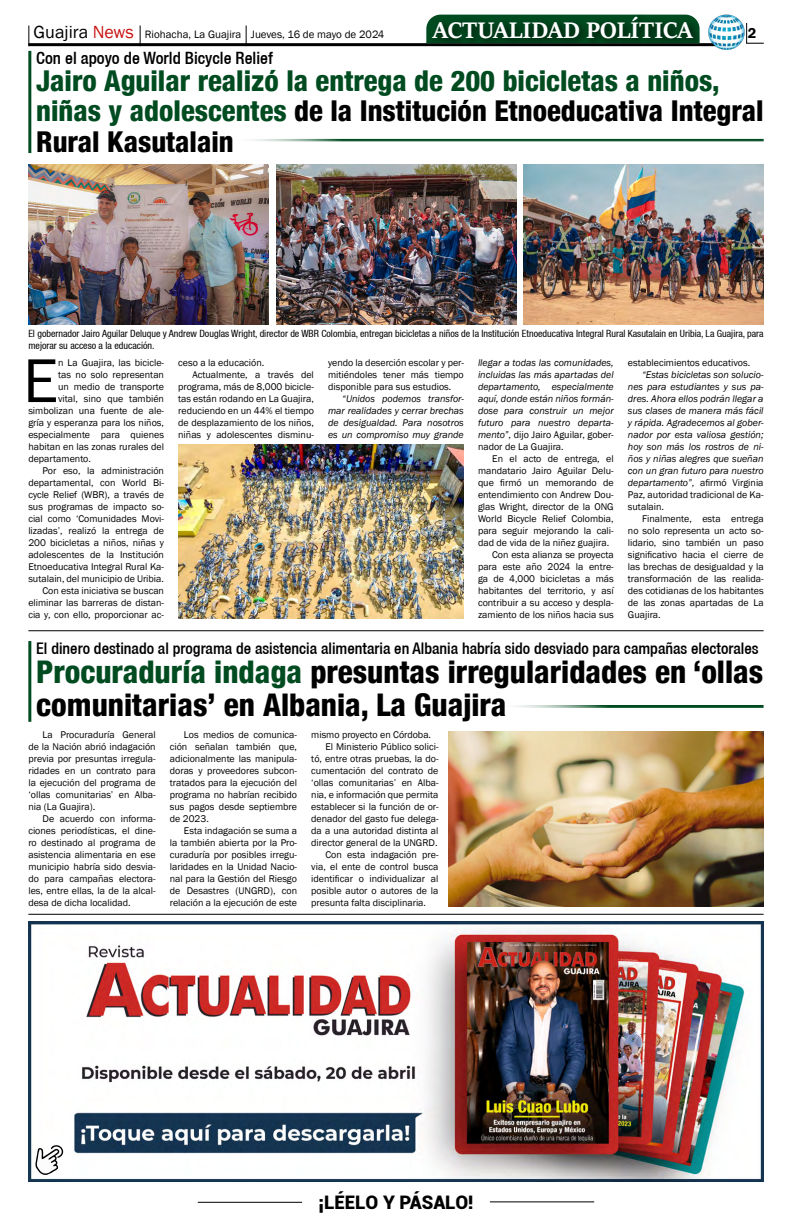
<style>
.page{position:relative;width:792px;height:1224px;background:#fff}
.page>*{position:absolute;margin:0;border:0;box-sizing:border-box;transform-origin:0 0}
.t1{font:64px "Franklin Gothic";color:#000}
.t2{font:800 condensed 31.2px/33.1px "Helvetica 87";color:#000}
.t3{font:800 condensed 28.7px/30.4px "Helvetica 87";color:#004b20}
.t4{font:700 24.8px "Sitka Heading";color:#fff}
.t5{font:900 18.7px "Roboto";color:#000}
.t6{font:500 condensed 17px "Helvetica 67";color:#000}
.t7{font:500 condensed 16px "Helvetica 67";color:#000}
.t8{font:600 14.7px "Franklin Gothic";color:#000}
.t9{font:11px "Franklin Gothic";color:#000}
.t10{font:10px/12px "Franklin Gothic";color:#000;text-align:justify}
.t11{font:italic 10px/12px "Franklin Gothic";color:#000;text-align:justify}
.t12{font:condensed 10px/12px "Helvetica 57";color:#000}
.s1{font-size:18px}
.s2{font-size:18px;color:#c91311}
.s3{color:#000}
.s4{font-style:normal}
.s5{color:#004b20}
</style>
<div class="page">
<hr style="left:198px;top:1202px;width:104px;height:1px;background:#000">
<hr style="left:490px;top:1201px;width:104px;height:1px;background:#000">
<hr style="left:28px;top:43px;width:688px;height:3px;background:#000">
<svg style="left:746px;top:23px;width:18px;height:21px"></svg>
<svg style="left:28px;top:26px;width:1px;height:20px"></svg>
<svg style="left:140px;top:26px;width:1px;height:18px"></svg>
<svg style="left:246px;top:26px;width:1px;height:18px"></svg>
<img style="left:708px;top:14px;width:37px;height:36px">
<hr style="left:229px;top:139px;width:535px;height:3px;background:#004b20">
<hr style="left:495px;top:705px;width:269px;height:3px;background:#004b20">
<div style="left:429px;top:12px;width:274px;height:37px;background:#000;opacity:.75"></div>
<hr style="left:28px;top:914px;width:736px;height:1px;background:#000">
<img style="left:28px;top:922px;width:736px;height:259px">
<svg style="left:35px;top:1144px;width:29px;height:33px"></svg>
<hr style="left:28px;top:631px;width:736px;height:1px;background:#000">
<hr style="left:28px;top:51px;width:3px;height:102px;background:#004b20">
<hr style="left:28px;top:641px;width:3px;height:81px;background:#004b20">
<img style="left:448px;top:731px;width:316px;height:176px">
<img style="left:276px;top:164px;width:240px;height:160px">
<img style="left:28px;top:164px;width:240px;height:160px">
<img style="left:178px;top:444px;width:286px;height:175px">
<img style="left:524px;top:164px;width:240px;height:160px">
<h3 class="t4" style="left:433px;top:12px;width:261px">ACTUALIDAD POLÍTICA</h3>
<p class="t9" style="left:34px;top:28px;width:352px"><span class="s1">Guajira</span> <span class="s2">News</span> Riohacha, La Guajira Jueves, 16 de mayo de 2024</p>
<h3 class="t8" style="left:748px;top:24px;width:10px">2</h3>
<h3 class="t6" style="left:36px;top:48px;width:238px">Con el apoyo de World Bicycle Relief</h3>
<h3 class="t3" style="left:36px;top:65px;width:729px">Jairo Aguilar realizó la entrega de 200 bicicletas a niños, niñas y adolescentes <span class="s3">de la Institución Etnoeducativa Integral<br>Rural Kasutalain</span></h3>
<p class="t12" style="left:28px;top:328px;width:737px">El gobernador Jairo Aguilar Deluque y Andrew Douglas Wright, director de WBR Colombia, entregan bicicletas a niños de la Institución Etnoeducativa Integral Rural Kasutalain en Uribia, La Guajira, para mejorar su acceso a la educación.</p>
<h1 class="t1" style="left:23px;top:341px;width:37px">E</h1>
<p class="t10" style="left:58px;top:357px;width:107px">n La Guajira, las bicicle-</p>
<p class="t10" style="left:58px;top:369px;width:108px">tas no solo representan</p>
<p class="t10" style="left:58px;top:381px;width:107px">un medio de transporte</p>
<p class="t10" style="left:58px;top:393px;width:107px">vital, sino que también</p>
<p class="t10" style="left:28px;top:405px;width:137px">simbolizan una fuente de ale-</p>
<p class="t10" style="left:28px;top:417px;width:137px">gría y esperanza para los niños,</p>
<p class="t10" style="left:28px;top:429px;width:137px">especialmente para quienes</p>
<p class="t10" style="left:28px;top:441px;width:137px">habitan en las zonas rurales del</p>
<p class="t10" style="left:28px;top:453px;width:64px">departamento.</p>
<p class="t10" style="left:43px;top:465px;width:123px">Por eso, la administración</p>
<p class="t10" style="left:28px;top:477px;width:137px">departamental, con World Bi-</p>
<p class="t10" style="left:28px;top:489px;width:137px">cycle Relief (WBR), a través de</p>
<p class="t10" style="left:28px;top:501px;width:137px">sus programas de impacto so-</p>
<p class="t10" style="left:28px;top:513px;width:137px">cial como ‘Comunidades Movi-</p>
<p class="t10" style="left:28px;top:525px;width:137px">lizadas’, realizó la entrega de</p>
<p class="t10" style="left:28px;top:537px;width:137px">200 bicicletas a niños, niñas y</p>
<p class="t10" style="left:28px;top:549px;width:137px">adolescentes de la Institución</p>
<p class="t10" style="left:28px;top:561px;width:137px">Etnoeducativa Integral Rural Ka-</p>
<p class="t10" style="left:28px;top:573px;width:137px">sutalain, del municipio de Uribia.</p>
<p class="t10" style="left:43px;top:585px;width:123px">Con esta iniciativa se buscan</p>
<p class="t10" style="left:28px;top:597px;width:137px">eliminar las barreras de distan-</p>
<p class="t10" style="left:28px;top:609px;width:137px">cia y, con ello, proporcionar ac-</p>
<p class="t10" style="left:178px;top:357px;width:88px">ceso a la educación.</p>
<p class="t10" style="left:192px;top:369px;width:123px">Actualmente, a través del</p>
<p class="t10" style="left:178px;top:381px;width:137px">programa, más de 8,000 bicicle-</p>
<p class="t10" style="left:178px;top:393px;width:137px">tas están rodando en La Guajira,</p>
<p class="t10" style="left:178px;top:405px;width:137px">reduciendo en un 44% el tiempo</p>
<p class="t10" style="left:178px;top:417px;width:137px">de desplazamiento de los niños,</p>
<p class="t10" style="left:178px;top:429px;width:137px">niñas y adolescentes disminu-</p>
<p class="t10" style="left:328px;top:357px;width:137px">yendo la deserción escolar y per&shy;mitiéndoles tener más tiempo disponible para sus estudios.</p>
<p class="t11" style="left:328px;top:393px;width:137px;text-indent:14px">“Unidos podemos transfor&shy;mar realidades y cerrar brechas de desigualdad. Para nosotros es un compromiso muy grande</p>
<p class="t11" style="left:478px;top:357px;width:137px">llegar a todas las comunidades, incluidas las más apartadas del departamento, especialmente aquí, donde están niños formán&shy;dose para construir un mejor futuro para nuestro departa&shy;mento”<span class="s4">, dijo Jairo Aguilar, gober&shy;nador de La Guajira.</span></p>
<p class="t10" style="left:492px;top:453px;width:123px">En el acto de entrega, el</p>
<p class="t10" style="left:478px;top:465px;width:137px">mandatario Jairo Aguilar Delu-</p>
<p class="t10" style="left:478px;top:477px;width:137px">que firmó un memorando de</p>
<p class="t10" style="left:478px;top:489px;width:137px">entendimiento con Andrew Dou-</p>
<p class="t10" style="left:478px;top:501px;width:137px">glas Wright, director de la ONG</p>
<p class="t10" style="left:478px;top:513px;width:137px">World Bicycle Relief Colombia,</p>
<p class="t10" style="left:478px;top:525px;width:137px">para seguir mejorando la cali-</p>
<p class="t10" style="left:478px;top:537px;width:133px">dad de vida de la niñez guajira.</p>
<p class="t10" style="left:492px;top:549px;width:123px">Con esta alianza se proyecta</p>
<p class="t10" style="left:478px;top:561px;width:137px">para este año 2024 la entre-</p>
<p class="t10" style="left:478px;top:573px;width:137px">ga de 4,000 bicicletas a más</p>
<p class="t10" style="left:478px;top:585px;width:137px">habitantes del territorio, y así</p>
<p class="t10" style="left:478px;top:597px;width:137px">contribuir a su acceso y despla-</p>
<p class="t10" style="left:478px;top:609px;width:137px">zamiento de los niños hacia sus</p>
<p class="t10" style="left:628px;top:357px;width:124px">establecimientos educativos.</p>
<p class="t11" style="left:628px;top:369px;width:137px;text-indent:14px">“Estas bicicletas son solucio&shy;nes para estudiantes y sus pa&shy;dres. Ahora ellos podrán llegar a sus clases de manera más fácil y rápida. Agradecemos al gober&shy;nador por esta valiosa gestión; hoy son más los rostros de ni&shy;ños y niñas alegres que sueñan con un gran futuro para nuestro departamento”<span class="s4">, afirmó Virginia Paz, autoridad tradicional de Ka&shy;sutalain.</span></p>
<p class="t10" style="left:628px;top:513px;width:137px;text-indent:14px">Finalmente, esta entrega no solo representa un acto so&shy;lidario, sino también un paso significativo hacia el cierre de las brechas de desigualdad y la transformación de las realida&shy;des cotidianas de los habitantes de las zonas apartadas de La Guajira.</p>
<h3 class="t7" style="left:36px;top:638px;width:724px">El dinero destinado al programa de asistencia alimentaria en Albania habría sido desviado para campañas electorales</h3>
<h2 class="t2" style="left:36px;top:655px;width:729px"><span class="s5">Procuraduría indaga</span> presuntas irregularidades en ‘ollas comunitarias’ en Albania, La Guajira</h2>
<p class="t10" style="left:28px;top:729px;width:129px;text-indent:14px">La Procuraduría General de la Nación abrió indagación previa por presuntas irregula&shy;ridades en un contrato para la ejecución del programa de ‘ollas comunitarias’ en Alba&shy;nia (La Guajira).</p>
<p class="t10" style="left:28px;top:813px;width:129px;text-indent:14px">De acuerdo con informa&shy;ciones periodísticas, el dine&shy;ro destinado al programa de asistencia alimentaria en ese municipio habría sido desvia&shy;do para campañas electora&shy;les, entre ellas, la de la alcal&shy;desa de dicha localidad.</p>
<p class="t10" style="left:170px;top:729px;width:129px;text-indent:14px">Los medios de comunica&shy;ción señalan también que, adicionalmente las manipula&shy;doras y proveedores subcon&shy;tratados para la ejecución del programa no habrían recibido sus pagos desde septiembre de 2023.</p>
<p class="t10" style="left:170px;top:825px;width:129px;text-indent:14px">Esta indagación se suma a la también abierta por la Pro&shy;curaduría por posibles irregu&shy;laridades en la Unidad Nacio&shy;nal para la Gestión del Riesgo de Desastres (UNGRD), con relación a la ejecución de este</p>
<p class="t10" style="left:311px;top:729px;width:121px">mismo proyecto en Córdoba.</p>
<p class="t10" style="left:325px;top:741px;width:115px">El Ministerio Público solici-</p>
<p class="t10" style="left:311px;top:753px;width:129px">tó, entre otras pruebas, la do-</p>
<p class="t10" style="left:311px;top:765px;width:129px">cumentación del contrato de</p>
<p class="t10" style="left:311px;top:777px;width:129px">‘ollas comunitarias’ en Alba-</p>
<p class="t10" style="left:311px;top:789px;width:129px">nia, e información que permita</p>
<p class="t10" style="left:311px;top:801px;width:129px">establecer si la función de or-</p>
<p class="t10" style="left:311px;top:813px;width:129px">denador del gasto fue delega-</p>
<p class="t10" style="left:311px;top:825px;width:129px">da a una autoridad distinta al</p>
<p class="t10" style="left:311px;top:837px;width:128px">director general de la UNGRD.</p>
<p class="t10" style="left:325px;top:849px;width:115px">Con esta indagación pre-</p>
<p class="t10" style="left:311px;top:861px;width:129px">via, el ente de control busca</p>
<p class="t10" style="left:311px;top:873px;width:129px">identificar o individualizar al</p>
<p class="t10" style="left:311px;top:885px;width:129px">posible autor o autores de la</p>
<p class="t10" style="left:311px;top:897px;width:116px">presunta falta disciplinaria.</p>
<h3 class="t5" style="left:318px;top:1189px;width:157px">¡LÉELO Y PÁSALO!</h3>
</div>
